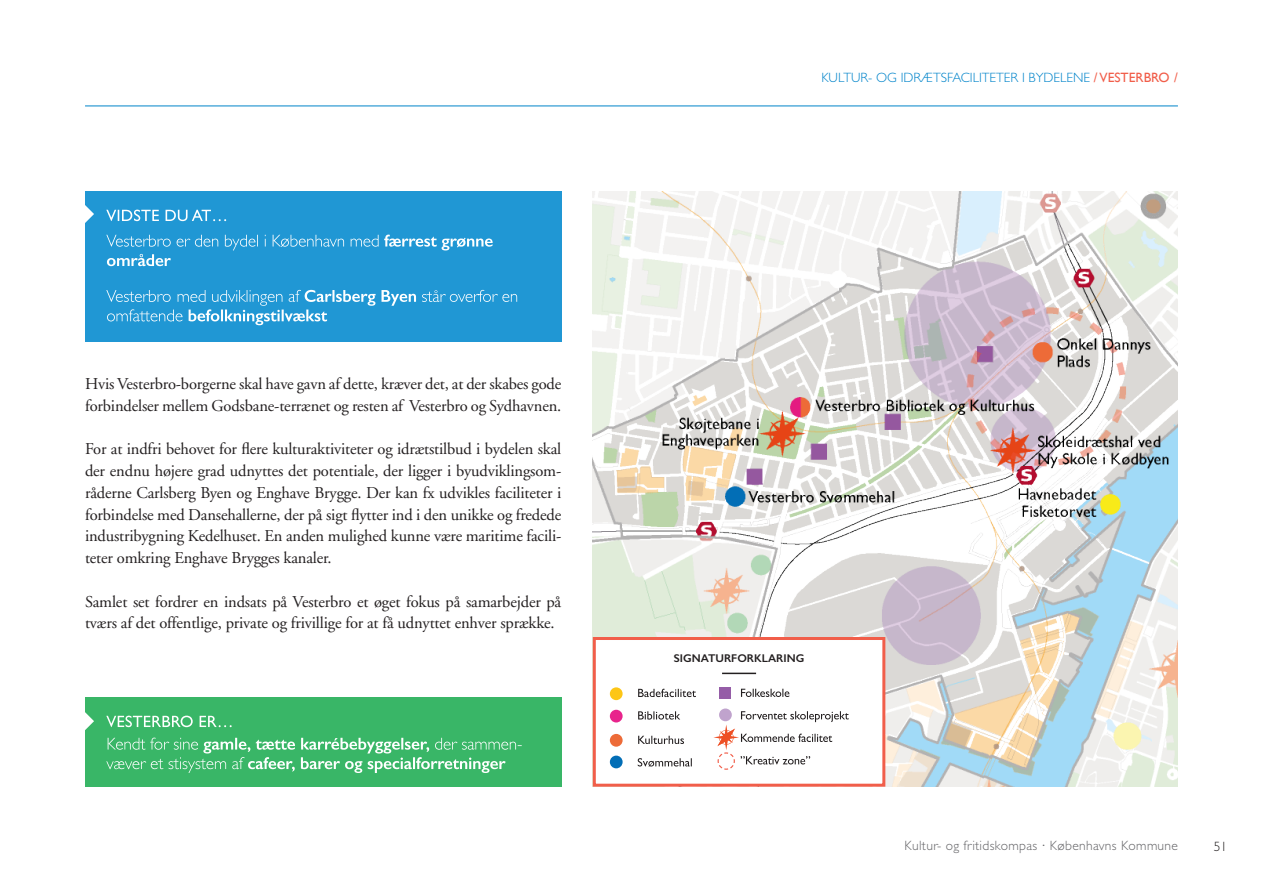
<style>
.page{position:relative;width:1263px;height:893px;background:#fff}
.page>*{position:absolute;margin:0;border:0;box-sizing:border-box;transform-origin:0 0}
.t1{font:16.5px/21.8px "Adobe Garamond";letter-spacing:-.01em;color:#231f20}
.t2{font:300 13.5px "Gill Sans";color:#0084ca}
.t3{font:300 13.5px "Gill Sans";letter-spacing:.025em;color:#636366}
.t4{font:300 13.5px "Gill Sans";color:#231f20}
.t5{font:600 11.25px "Gill Sans";color:#231f20}
.s1{font-weight:400;color:#f15e4a}
</style>
<div class="page">
<hr style="left:85px;top:106px;width:1093px;height:1px;background:#0084ca">
<img style="left:593px;top:191px;width:585px;height:596px">
<div style="left:85px;top:697px;width:476px;height:90px;background:#39b667"></div>
<svg style="left:85px;top:712px;width:9px;height:18px"></svg>
<svg style="left:106px;top:738px;width:416px;height:35px"></svg>
<svg style="left:106px;top:716px;width:126px;height:11px"></svg>
<div style="left:85px;top:191px;width:476px;height:150px;background:#2097d4"></div>
<svg style="left:85px;top:205px;width:9px;height:18px"></svg>
<svg style="left:106px;top:235px;width:387px;height:31px"></svg>
<svg style="left:106px;top:210px;width:120px;height:11px"></svg>
<div style="left:594px;top:638px;width:290px;height:147px;background:#fff"></div>
<div style="left:593px;top:637px;width:292px;height:150px;border:3px solid #f15e4a"></div>
<hr style="left:722px;top:673px;width:34px;height:1px;background:#231f20">
<div style="left:610px;top:710px;width:13px;height:12px;background:#e8248c;border-radius:50%"></div>
<div style="left:610px;top:687px;width:13px;height:13px;background:#fdc616;border-radius:50%"></div>
<div style="left:610px;top:756px;width:13px;height:12px;background:#026eb6;border-radius:50%"></div>
<div style="left:610px;top:734px;width:13px;height:13px;background:#ed6b38;border-radius:50%"></div>
<svg style="left:719px;top:708px;width:13px;height:13px"></svg>
<div style="left:720px;top:687px;width:11px;height:12px;background:#955da7"></div>
<svg style="left:638px;top:758px;width:54px;height:9px"></svg>
<svg style="left:638px;top:736px;width:46px;height:8px"></svg>
<svg style="left:638px;top:711px;width:42px;height:9px"></svg>
<svg style="left:638px;top:689px;width:58px;height:8px"></svg>
<svg style="left:741px;top:689px;width:48px;height:8px"></svg>
<svg style="left:713px;top:711px;width:136px;height:59px"></svg>
<svg style="left:106px;top:290px;width:411px;height:35px"></svg>
<p class="t2" style="left:821px;top:70px;width:358px">KULTUR- OG IDRÆTSFACILITETER I BYDELENE <span class="s1">/ VESTERBRO /</span></p>
<p class="t1" style="left:85px;top:374px;width:478px">Hvis Vesterbro-borgerne skal have gavn af dette, kræver det, at der skabes gode forbindelser mellem Godsbane-terrænet og resten af Vesterbro og Sydhavnen.</p>
<p class="t1" style="left:85px;top:440px;width:478px;text-align:justify">For at indfri behovet for flere kulturaktiviteter og idrætstilbud i bydelen skal der endnu højere grad udnyttes det potentiale, der ligger i byudviklingsom&shy;råderne Carlsberg Byen og Enghave Brygge. Der kan fx udvikles faciliteter i forbindelse med Dansehallerne, der på sigt flytter ind i den unikke og fredede industribygning Kedelhuset. En anden mulighed kunne være maritime facili&shy;teter omkring Enghave Brygges kanaler.</p>
<p class="t1" style="left:85px;top:592px;width:478px">Samlet set fordrer en indsats på Vesterbro et øget fokus på samarbejder på tværs af det offentlige, private og frivillige for at få udnyttet enhver sprække.</p>
<p class="t5" style="left:674px;top:654px;width:132px">SIGNATURFORKLARING</p>
<p class="t3" style="left:905px;top:837px;width:275px">Kultur- og fritidskompas · Københavns Kommune</p>
<p class="t4" style="left:1214px;top:839px;width:15px">51</p>
</div>
